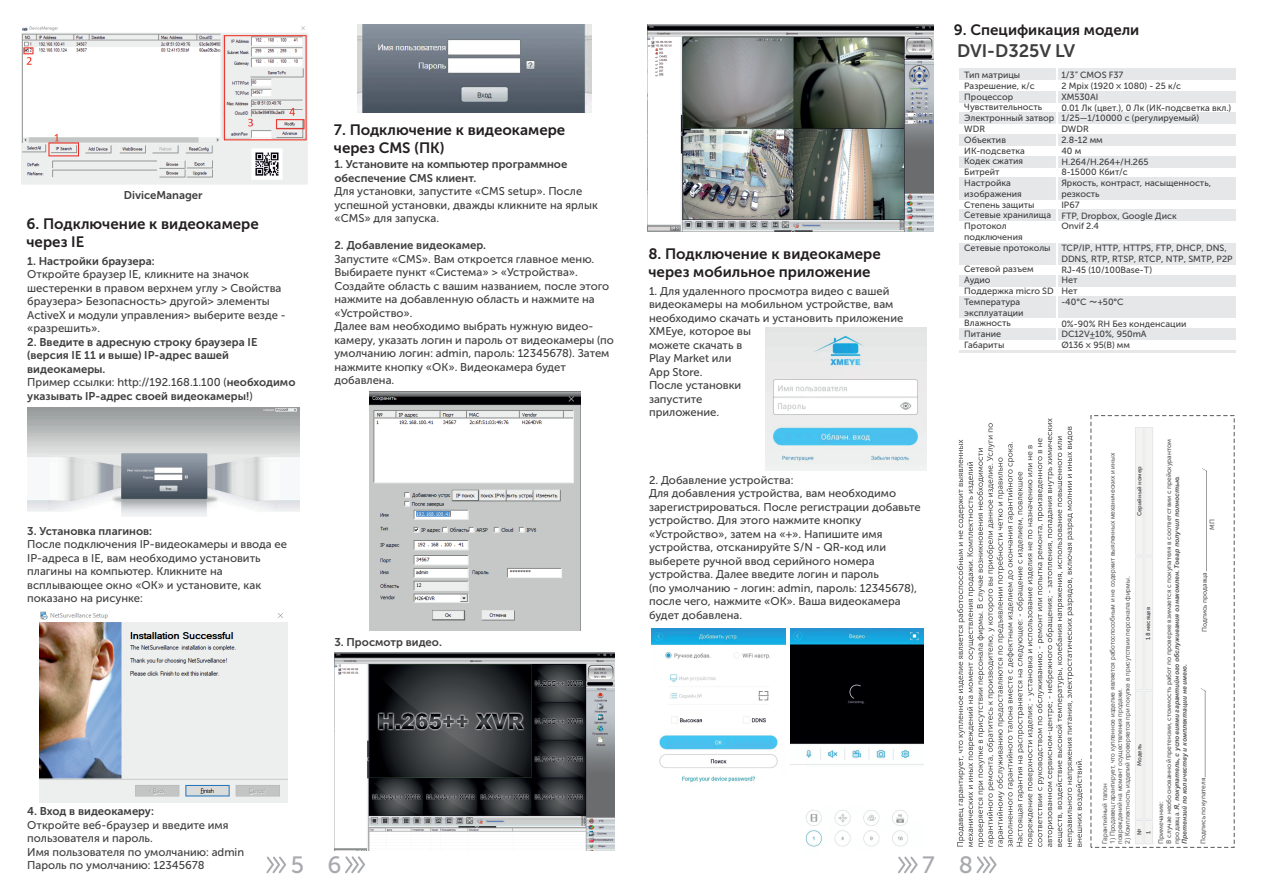
<style>
.page{position:relative;width:1263px;height:893px;background:#fff}
.page>*{position:absolute;margin:0;border:0;box-sizing:border-box;transform-origin:0 0}
.t1{font:23.55px "Museo Sans Cyrl 500";color:#a8a9ad}
.t2{font:18px "Museo Sans Cyrl 700";color:#3e3e3f}
.t3{font:15px/18px "Museo Sans Cyrl 700";color:#231f20}
.t4{font:11.25px/13.5px "Museo Sans Cyrl 500";color:#3e3e3f}
.t5{font:11.25px/13.5px "Museo Sans Cyrl 700";color:#3e3e3f}
.t6{font:9px/10.8px "Museo Sans Cyrl 500";color:#3e3e3f}
.t7{font:6.6px/7.5px "Arial";color:#57585a}
.t8{font:6.6px/7.9px "Museo Sans Cyrl 500";color:#57585a}
.t9{font:italic 700 6.6px/7.8px "Arial";color:#57585a}
.t10{font:5.85px "Museo Sans Cyrl 700";color:#57585a}
.s1{font-family:"Museo Sans Cyrl 700"}
.s2{font-family:"Museo Sans Cyrl 500"}
.s3{font-family:"MS Gothic"}
.s4{font-family:"Museo Sans Cyrl 500";font-weight:400;font-style:normal}
</style>
<div class="page">
<hr style="left:959px;top:350px;width:277px;height:3px;background:#e6e7e9">
<div style="left:959px;top:69px;width:276px;height:11px;background:#e6e7e9"></div>
<div style="left:959px;top:91px;width:276px;height:12px;background:#e6e7e9"></div>
<div style="left:959px;top:113px;width:277px;height:11px;background:#e6e7e9"></div>
<div style="left:959px;top:134px;width:277px;height:12px;background:#e6e7e9"></div>
<div style="left:959px;top:156px;width:277px;height:11px;background:#e6e7e9"></div>
<div style="left:959px;top:178px;width:277px;height:22px;background:#e6e7e9"></div>
<div style="left:959px;top:210px;width:277px;height:11px;background:#e6e7e9"></div>
<div style="left:959px;top:243px;width:277px;height:21px;background:#e6e7e9"></div>
<div style="left:959px;top:275px;width:277px;height:11px;background:#e6e7e9"></div>
<div style="left:959px;top:297px;width:277px;height:21px;background:#e6e7e9"></div>
<div style="left:959px;top:329px;width:277px;height:11px;background:#e6e7e9"></div>
<hr style="left:1056px;top:60px;width:2px;height:286px;background:#fff">
<svg style="left:266px;top:856px;width:20px;height:17px"></svg>
<svg style="left:345px;top:856px;width:20px;height:17px"></svg>
<svg style="left:898px;top:856px;width:20px;height:17px"></svg>
<svg style="left:976px;top:856px;width:21px;height:17px"></svg>
<svg style="left:1201px;top:688px;width:4px;height:89px"></svg>
<svg style="left:1202px;top:468px;width:5px;height:103px"></svg>
<svg style="left:1135px;top:427px;width:18px;height:417px"></svg>
<svg style="left:957px;top:418px;width:126px;height:429px"></svg>
<img style="left:22px;top:26px;width:286px;height:158px">
<img style="left:27px;top:407px;width:272px;height:109px">
<img style="left:39px;top:611px;width:248px;height:192px">
<img style="left:358px;top:24px;width:234px;height:88px">
<img style="left:369px;top:392px;width:211px;height:238px">
<img style="left:334px;top:652px;width:281px;height:198px">
<img style="left:647px;top:24px;width:286px;height:207px">
<img style="left:765px;top:327px;width:161px;height:143px">
<img style="left:652px;top:628px;width:133px;height:155px">
<img style="left:790px;top:628px;width:134px;height:219px">
<h3 class="t3" style="left:954px;top:23px;width:187px">9. Спецификация модели</h3>
<p class="t5" style="left:124px;top:189px;width:80px">DiviceManager</p>
<h3 class="t3" style="left:26px;top:216px;width:234px">6. Подключение к видеокамере через IE</h3>
<p class="t5" style="left:27px;top:255px;width:129px">1. Настройки браузера:</p>
<p class="t4" style="left:27px;top:269px;width:260px">Откройте браузер IE, кликните на значок шестеренки в правом верхнем углу &gt; Свойства браузера&gt; Безопасность&gt; другой&gt; элементы ActiveX и модули управления&gt; выберите везде - «разрешить».</p>
<p class="t5" style="left:27px;top:336px;width:232px">2. Введите в адресную строку браузера IE (версия IE 11 и выше) IP-адрес вашей видеокамеры.</p>
<p class="t4" style="left:27px;top:377px;width:270px">Пример ссылки: http://192.168.1.100 (<span class="s1">необходимо</span></p>
<p class="t5" style="left:27px;top:390px;width:227px">указывать IP-адрес своей видеокамеры!<span class="s2">)</span></p>
<h3 class="t3" style="left:334px;top:122px;width:233px">7. Подключение к видеокамере через CMS (ПК)</h3>
<p class="t5" style="left:334px;top:159px;width:234px">1. Установите на компьютер программное обеспечение CMS клиент.</p>
<p class="t4" style="left:334px;top:186px;width:265px">Для установки, запустите «CMS setup». После успешной установки, дважды кликните на ярлык «CMS» для запуска.</p>
<p class="t5" style="left:334px;top:240px;width:153px">2. Добавление видеокамер.</p>
<p class="t4" style="left:334px;top:253px;width:281px">Запустите «CMS». Вам откроется главное меню.<br>Выбираете пункт «Система» &gt; «Устройства».<br>Создайте область с вашим названием, после этого нажмите на добавленную область и нажмите на «Устройство».<br>Далее вам необходимо выбрать нужную видео&shy;камеру, указать логин и пароль от видеокамеры (по умолчанию логин: admin, пароль: 12345678). Затем нажмите кнопку «ОК». Видеокамера будет добавлена.</p>
<h3 class="t3" style="left:648px;top:246px;width:234px">8. Подключение к видеокамере через мобильное приложение</h3>
<p class="t4" style="left:649px;top:285px;width:256px">1. Для удаленного просмотра видео с вашей видеокамеры на мобильном устройстве, вам необходимо скачать и установить приложение<br>XMEye, которое вы<br>можете скачать в<br>Play Market или<br>App Store.<br>После установки<br>запустите<br>приложение.</p>
<h2 class="t2" style="left:957px;top:44px;width:120px">DVI-D325V LV</h2>
<p class="t6" style="left:1061px;top:71px;width:171px">1/3” CMOS F37<br>2 Mpix (1920 × 1080) - 25 к/с<br>XM530AI<br>0.01 Лк (цвет.), 0 Лк (ИК-подсветка вкл.)<br>1/25—1/10000 с (регулируемый)<br>DWDR<br>2.8-12 мм<br>40 м<br>H.264/H.264+/H.265<br>8-15000 Кбит/с<br>Яркость, контраст, насыщенность, резкость<br>IP67<br>FTP, Dropbox, Google Диск<br>Onvif 2.4</p>
<p class="t6" style="left:1061px;top:243px;width:173px">TCP/IP, HTTP, HTTPS, FTP, DHCP, DNS,<br>DDNS, RTP, RTSP, RTCP, NTP, SMTP, P2P<br>RJ-45 (10/100Base-T)<br>Нет<br>Нет<br>-40°С <span class="s3">～</span>+50°С</p>
<p class="t6" style="left:1061px;top:319px;width:127px">0%-90% RH Без конденсации<br>DC12V±10%, 950mA<br>Ø136 × 95(В) мм</p>
<p class="t6" style="left:964px;top:70px;width:92px">Тип матрицы<br>Разрешение, к/с<br>Процессор<br>Чувствительность<br>Электронный затвор<br>WDR<br>Объектив<br>ИК-подсветка<br>Кодек сжатия<br>Битрейт<br>Настройка изображения<br>Степень защиты<br>Сетевые хранилища<br>Протокол подключения<br>Сетевые протоколы</p>
<p class="t6" style="left:964px;top:265px;width:91px">Сетевой разъем<br>Аудио<br>Поддержка micro SD<br>Температура эксплуатации<br>Влажность<br>Питание<br>Габариты</p>
<p class="t5" style="left:27px;top:525px;width:126px">3. Установка плагинов:</p>
<p class="t4" style="left:27px;top:539px;width:261px">После подключения IP-видеокамеры и ввода ее IP-адреса в IE, вам необходимо установить плагины на компьютер. Кликните на всплывающее окно «ОК» и установите, как показано на рисунке:</p>
<p class="t5" style="left:334px;top:637px;width:109px">3. Просмотр видео.</p>
<p class="t4" style="left:649px;top:474px;width:273px">2. Добавление устройства:<br>Для добавления устройства, вам необходимо зарегистрироваться. После регистрации добавьте устройство. Для этого нажмите кнопку «Устройство», затем на «+». Напишите имя устройства, отсканируйте S/N - QR-код или выберете ручной ввод серийного номера устройства. Далее введите логин и пароль<br>(по умолчанию - логин: admin, пароль: 12345678), после чего, нажмите «ОК». Ваша видеокамера будет добавлена.</p>
<p class="t5" style="left:27px;top:806px;width:128px">4. Вход в видеокамеру:</p>
<p class="t4" style="left:27px;top:819px;width:218px">Откройте веб-браузер и введите имя пользователя и пароль.<br>Имя пользователя по умолчанию: admin<br>Пароль по умолчанию: 12345678</p>
<h1 class="t1" style="left:291px;top:855px;width:52px">5 6</h1>
<h1 class="t1" style="left:922px;top:855px;width:52px">7 8</h1>
<p class="t8" style="left:1157px;top:843px;width:406px;rotate:-90deg">Примечание:<br>В случае необоснованной претензии, стоимость работ по проверке взимается с покупателя в соответствии с прейскурантом</p>
<p class="t7" style="left:1109px;top:844px;width:392px;rotate:-90deg">1) Продавец гарантирует, что купленное изделие является работоспособным и не содержит выяленных механических и иных повреждений на момент осуществления продажи.</p>
<p class="t10" style="left:1137px;top:516px;width:51px;rotate:-90deg">Серийный номер</p>
<p class="t9" style="left:1173px;top:843px;width:369px;rotate:-90deg"><span class="s4">продавца.</span> Я, покупатель, с условиями гарантийного обслуживания ознакомлен. Товар получил полностью.<br>Претензий по количеству и комплектации не имею.</p>
<p class="t7" style="left:1124px;top:844px;width:269px;rotate:-90deg">2) Комплектность изделий проверяется при покупке в присутствии персонала фирмы.</p>
<p class="t10" style="left:1146px;top:639px;width:34px;rotate:-90deg">18 месяцев</p>
<p class="t10" style="left:1137px;top:766px;width:24px;rotate:-90deg">Модель</p>
<p class="t7" style="left:1102px;top:844px;width:62px;rotate:-90deg">Гарантийный талон</p>
<p class="t10" style="left:1137px;top:835px;width:8px;rotate:-90deg">№</p>
<p class="t10" style="left:1146px;top:834px;width:5px;rotate:-90deg">1</p>
<p class="t8" style="left:1209px;top:530px;width:12px;rotate:-90deg">МП</p>
<p class="t8" style="left:1201px;top:632px;width:61px;rotate:-90deg">Подпись продавца</p>
<p class="t8" style="left:1200px;top:844px;width:67px;rotate:-90deg">Подпись покупателя</p>
</div>
